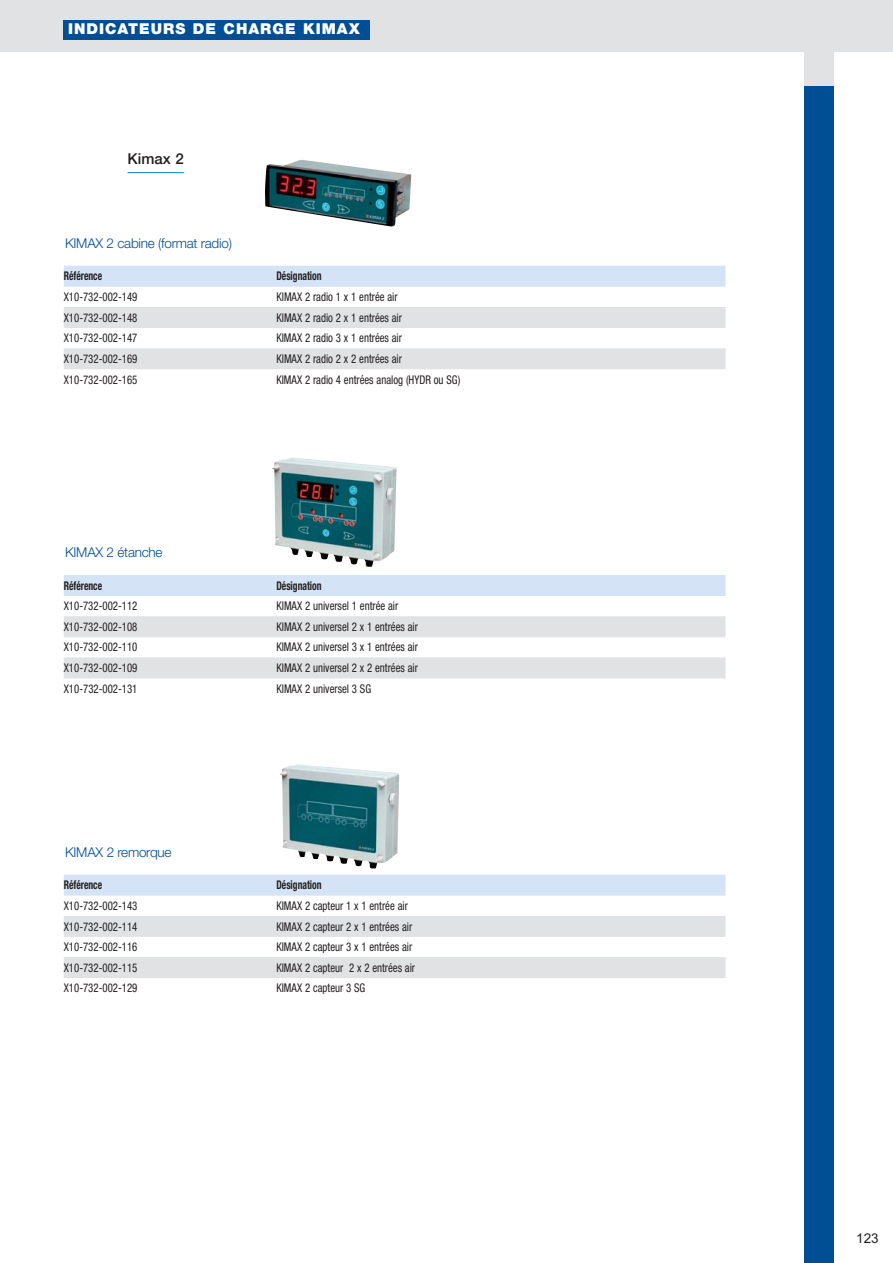
<style>
.page{position:relative;width:893px;height:1263px;background:#fff}
.page>*{position:absolute;margin:0;border:0;box-sizing:border-box;transform-origin:0 0}
.t1{font:900 15px "Helvetica Neue";letter-spacing:.065em;color:#fff}
.t2{font:500 15px "Helvetica Neue";color:#231f20}
.t3{font:300 13.5px "Helvetica Neue";letter-spacing:-.015em;color:#004e94}
.t4{font:13.5px "Arial";color:#231f20}
.t5{font:condensed 12px "Helvetica Neue";color:#231f20;scale:.9 1}
.t6{font:700 condensed 12px "Helvetica Neue";color:#231f20;scale:.8 1}
</style>
<div class="page">
<div style="left:0;top:0;width:893px;height:51px;background:#e1e2e3"></div>
<div style="left:804px;top:85px;width:29px;height:1178px;background:#004e94"></div>
<div style="left:804px;top:51px;width:29px;height:34px;background:#e1e2e3"></div>
<div style="left:64px;top:575px;width:662px;height:21px;background:#d4e3f5"></div>
<div style="left:64px;top:616px;width:662px;height:21px;background:#e1e2e3"></div>
<div style="left:64px;top:657px;width:662px;height:21px;background:#e1e2e3"></div>
<img style="left:272px;top:458px;width:125px;height:109px">
<div style="left:64px;top:266px;width:662px;height:21px;background:#d4e3f5"></div>
<div style="left:64px;top:307px;width:662px;height:21px;background:#e1e2e3"></div>
<div style="left:64px;top:348px;width:662px;height:21px;background:#e1e2e3"></div>
<img style="left:265px;top:160px;width:146px;height:67px">
<div style="left:64px;top:875px;width:662px;height:21px;background:#d4e3f5"></div>
<div style="left:64px;top:916px;width:662px;height:21px;background:#e1e2e3"></div>
<div style="left:64px;top:957px;width:662px;height:21px;background:#e1e2e3"></div>
<img style="left:280px;top:764px;width:119px;height:104px">
<hr style="left:128px;top:172px;width:56px;height:1px;background:#037bc1">
<div style="left:64px;top:20px;width:306px;height:20px;background:#004e94"></div>
<p class="t1" style="left:68px;top:24px;width:293px">INDICATEURS DE CHARGE KIMAX</p>
<p class="t2" style="left:128px;top:153px;width:58px">Kimax 2</p>
<p class="t3" style="left:65px;top:238px;width:168px">KIMAX 2 cabine (format radio)</p>
<p class="t6" style="left:64px;top:272px;width:49px">Référence</p>
<p class="t6" style="left:276px;top:272px;width:58px">Désignation</p>
<p class="t5" style="left:64px;top:292px;width:83px">X10-732-002-149</p>
<p class="t5" style="left:276px;top:292px;width:136px">KIMAX 2 radio 1 x 1 entrée air</p>
<p class="t5" style="left:64px;top:313px;width:83px">X10-732-002-148</p>
<p class="t5" style="left:276px;top:313px;width:141px">KIMAX 2 radio 2 x 1 entrées air</p>
<p class="t5" style="left:64px;top:334px;width:83px">X10-732-002-147</p>
<p class="t5" style="left:276px;top:334px;width:141px">KIMAX 2 radio 3 x 1 entrées air</p>
<p class="t5" style="left:64px;top:354px;width:83px">X10-732-002-169</p>
<p class="t5" style="left:276px;top:354px;width:141px">KIMAX 2 radio 2 x 2 entrées air</p>
<p class="t5" style="left:64px;top:375px;width:83px">X10-732-002-165</p>
<p class="t5" style="left:276px;top:375px;width:206px">KIMAX 2 radio 4 entrées analog (HYDR ou SG)</p>
<p class="t3" style="left:65px;top:547px;width:99px">KIMAX 2 étanche</p>
<p class="t6" style="left:64px;top:581px;width:49px">Référence</p>
<p class="t6" style="left:276px;top:581px;width:58px">Désignation</p>
<p class="t5" style="left:64px;top:602px;width:83px">X10-732-002-112</p>
<p class="t5" style="left:276px;top:602px;width:137px">KIMAX 2 universel 1 entrée air</p>
<p class="t5" style="left:64px;top:622px;width:83px">X10-732-002-108</p>
<p class="t5" style="left:276px;top:622px;width:159px">KIMAX 2 universel 2 x 1 entrées air</p>
<p class="t5" style="left:64px;top:643px;width:83px">X10-732-002-110</p>
<p class="t5" style="left:276px;top:643px;width:159px">KIMAX 2 universel 3 x 1 entrées air</p>
<p class="t5" style="left:64px;top:663px;width:83px">X10-732-002-109</p>
<p class="t5" style="left:276px;top:663px;width:159px">KIMAX 2 universel 2 x 2 entrées air</p>
<p class="t5" style="left:64px;top:684px;width:83px">X10-732-002-131</p>
<p class="t5" style="left:276px;top:684px;width:107px">KIMAX 2 universel 3 SG</p>
<p class="t3" style="left:65px;top:847px;width:108px">KIMAX 2 remorque</p>
<p class="t6" style="left:64px;top:881px;width:49px">Référence</p>
<p class="t6" style="left:276px;top:881px;width:58px">Désignation</p>
<p class="t5" style="left:64px;top:901px;width:83px">X10-732-002-143</p>
<p class="t5" style="left:276px;top:901px;width:148px">KIMAX 2 capteur 1 x 1 entrée air</p>
<p class="t5" style="left:64px;top:922px;width:83px">X10-732-002-114</p>
<p class="t5" style="left:276px;top:922px;width:153px">KIMAX 2 capteur 2 x 1 entrées air</p>
<p class="t5" style="left:64px;top:942px;width:83px">X10-732-002-116</p>
<p class="t5" style="left:276px;top:942px;width:153px">KIMAX 2 capteur 3 x 1 entrées air</p>
<p class="t5" style="left:64px;top:963px;width:83px">X10-732-002-115</p>
<p class="t5" style="left:276px;top:963px;width:156px">KIMAX 2 capteur 2 x 2 entrées air</p>
<p class="t5" style="left:64px;top:984px;width:83px">X10-732-002-129</p>
<p class="t5" style="left:276px;top:984px;width:100px">KIMAX 2 capteur 3 SG</p>
<p class="t4" style="left:856px;top:1230px;width:24px">123</p>
</div>
